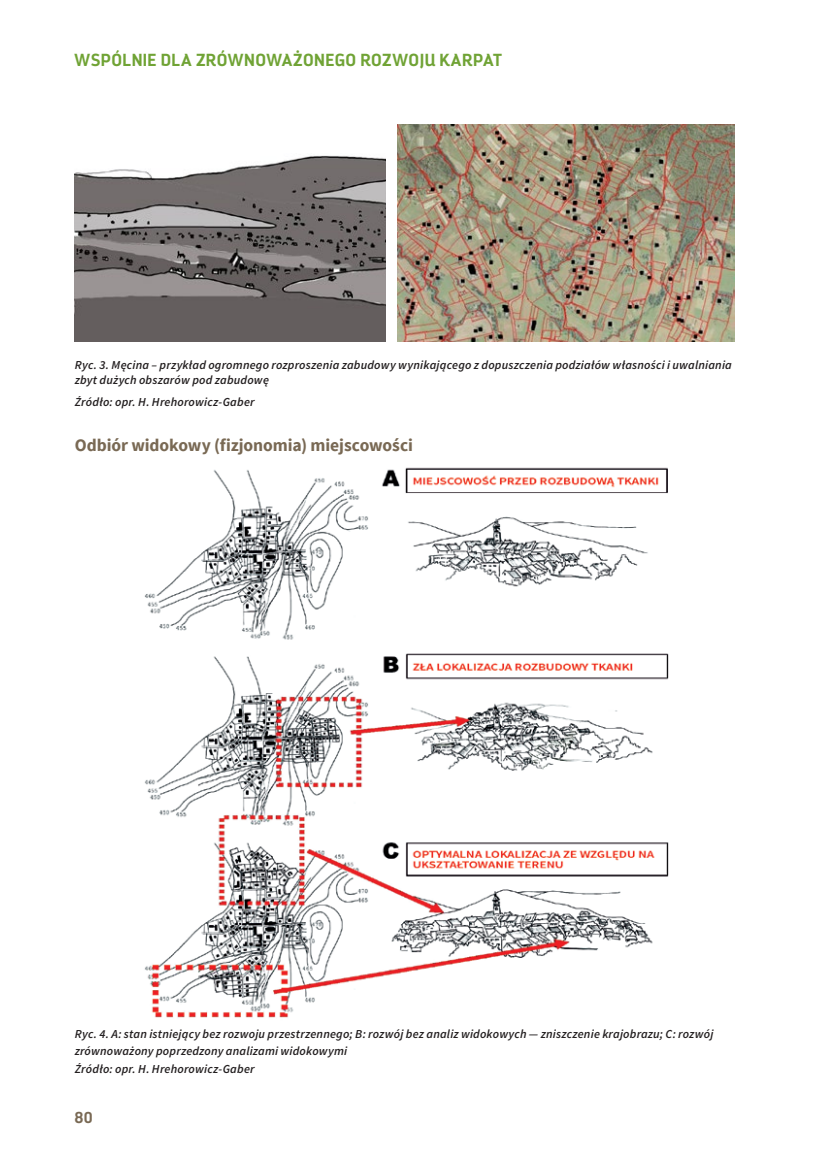
<style>
.page{position:relative;width:819px;height:1166px;background:#fff}
.page>*{position:absolute;margin:0;border:0;box-sizing:border-box;transform-origin:0 0}
.teskt_glowny{font:700 17.5px "Source Sans Pro";letter-spacing:-.005em;color:#796954}
.t1{font:700 17.5px "Darwin Alt";letter-spacing:.025em;color:#70a335}
.t2{font:700 15.75px "Darwin Alt";color:#796954}
.podpis_rysunkow{font:italic 600 12.25px/14.7px "Source Sans Pro";letter-spacing:.015em;color:#231f20}
</style>
<div class="page">
<img style="left:74px;top:155px;width:311px;height:187px">
<img style="left:398px;top:124px;width:336px;height:218px">
<img style="left:144px;top:467px;width:525px;height:551px">
<h1 class="t1" style="left:74px;top:49px;width:429px">WSPÓLNIE DLA ZRÓWNOWAŻONEGO ROZWOJU KARPAT</h1>
<p class="podpis_rysunkow" style="left:75px;top:357px;width:658px">Ryc. 3. Męcina – przykład ogromnego rozproszenia zabudowy wynikającego z dopuszczenia podziałów własności i uwalniania zbyt dużych obszarów pod zabudowę</p>
<p class="podpis_rysunkow" style="left:75px;top:395px;width:181px">Źródło: opr. H. Hrehorowicz-Gaber</p>
<p class="teskt_glowny" style="left:75px;top:434px;width:339px">Odbiór widokowy (fizjonomia) miejscowości</p>
<p class="podpis_rysunkow" style="left:75px;top:1025px;width:640px;line-height:17.5px">Ryc. 4. A: stan istniejący bez rozwoju przestrzennego; B: rozwój bez analiz widokowych — zniszczenie krajobrazu; C: rozwój zrównoważony poprzedzony analizami widokowymi</p>
<p class="podpis_rysunkow" style="left:75px;top:1061px;width:181px">Źródło: opr. H. Hrehorowicz-Gaber</p>
<p class="t2" style="left:74px;top:1107px;width:20px">80</p>
</div>
